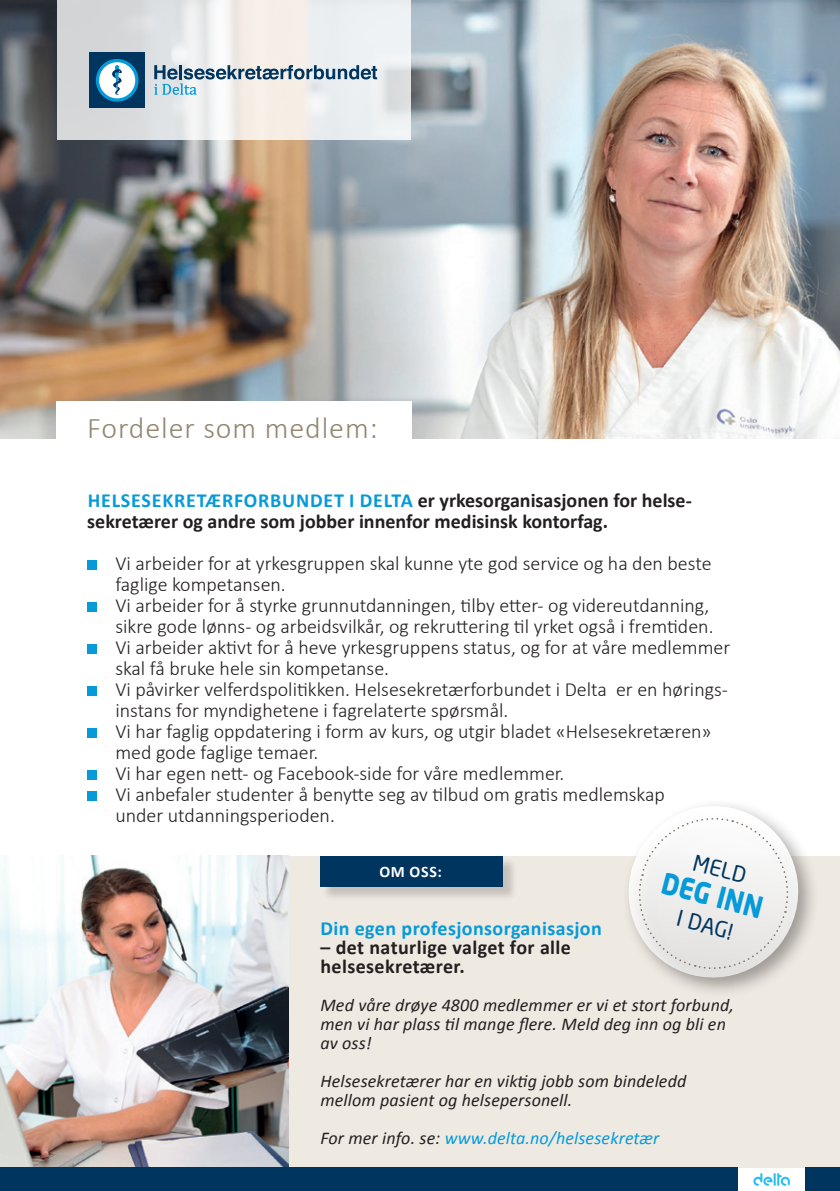
<style>
.page{position:relative;width:840px;height:1191px;background:#fff}
.page>*{position:absolute;margin:0;border:0;box-sizing:border-box;transform-origin:0 0}
.t1{font:300 30px "Calibri";letter-spacing:.03em;color:#938671}
.t2{font:700 29.2px "Neo Sans";color:#069ad9;scale:.9 1}
.t3{font:21.8px "Neo Sans";color:#003560}
.t4{font:300 20px/21px "Calibri";color:#231f20}
.Blankett_smaa_boksta{font:700 20px/21px "Calibri";color:#231f20}
.Blankett_smaa_boksta-2{font:700 20px "Calibri";letter-spacing:.02em;color:#231f20}
.Blankett_smaa_boksta-3{font:700 20px "Calibri";letter-spacing:.02em;color:#069ad9}
.Blankett_smaa_boksta-4{font:italic 18px/19px "Calibri";letter-spacing:.01em;color:#231f20}
.t5{font:italic 18px "Calibri";letter-spacing:.01em;color:#069ad9}
.Blankett_smaa_boksta-5{font:700 16px "Calibri";color:#fff}
.s1{color:#069ad9}
.s2{color:#231f20}
</style>
<div class="page">
<div style="left:288px;top:855px;width:551px;height:312px;background:#eee9e1"></div>
<img style="left:0;top:0;width:839px;height:439px">
<svg style="left:57px;top:0;width:353px;height:140px;background:#e7e7e7"></svg>
<div style="left:57px;top:401px;width:355px;height:53px;background:#fff"></div>
<div style="left:620px;top:798px;width:199px;height:201px;background:#231f20;opacity:.4"></div>
<div style="left:636px;top:815px;width:175px;height:177px;background:#231f20;opacity:.4"></div>
<svg style="left:619px;top:798px;width:187px;height:188px"></svg>
<img style="left:0;top:855px;width:288px;height:312px">
<svg style="left:753px;top:1173px;width:36px;height:12px"></svg>
<div style="left:0;top:1167px;width:737px;height:24px;background:#003560"></div>
<div style="left:805px;top:1167px;width:34px;height:24px;background:#003560"></div>
<div style="left:87px;top:560px;width:10px;height:10px;background:#069ad9"></div>
<div style="left:87px;top:602px;width:10px;height:10px;background:#069ad9"></div>
<div style="left:87px;top:644px;width:10px;height:10px;background:#069ad9"></div>
<div style="left:87px;top:686px;width:10px;height:10px;background:#069ad9"></div>
<div style="left:87px;top:728px;width:10px;height:10px;background:#069ad9"></div>
<div style="left:87px;top:770px;width:10px;height:10px;background:#069ad9"></div>
<div style="left:87px;top:791px;width:10px;height:10px;background:#069ad9"></div>
<div style="left:322px;top:857px;width:195px;height:43px;background:#231f20;opacity:.2"></div>
<div style="left:320px;top:855px;width:183px;height:31px;background:#003560"></div>
<svg style="left:154px;top:65px;width:223px;height:30px;background:#b6c4cd"></svg>
<div style="left:89px;top:52px;width:56px;height:56px;background:#003560"></div>
<svg style="left:96px;top:59px;width:42px;height:43px"></svg>
<p class="t1" style="left:87px;top:410px;width:291px">Fordeler som medlem:</p>
<p class="Blankett_smaa_boksta" style="left:87px;top:490px;width:605px"><span class="s1">HELSESEKRETÆRFORBUNDET I DELTA</span> er yrkesorganisasjonen for helse&shy;sekretærer og andre som jobber innenfor medisinsk kontorfag.</p>
<p class="t4" style="left:115px;top:552px;width:597px">Vi arbeider for at yrkesgruppen skal kunne yte god service og ha den beste faglige kompetansen.</p>
<p class="t4" style="left:115px;top:594px;width:599px">Vi arbeider for å styrke grunnutdanningen, tilby etter- og videreutdanning, sikre gode lønns- og arbeidsvilkår, og rekruttering til yrket også i fremtiden.</p>
<p class="t4" style="left:115px;top:636px;width:616px">Vi arbeider aktivt for å heve yrkesgruppens status, og for at våre medlemmer skal få bruke hele sin kompetanse.</p>
<p class="t4" style="left:115px;top:678px;width:614px">Vi påvirker velferdspolitikken. Helsesekretærforbundet i Delta er en hørings-</p>
<p class="t4" style="left:115px;top:699px;width:394px">instans for myndighetene i fagrelaterte spørsmål.</p>
<p class="t4" style="left:115px;top:720px;width:597px">Vi har faglig oppdatering i form av kurs, og utgir bladet «Helsesekretæren» med gode faglige temaer.</p>
<p class="t4" style="left:115px;top:762px;width:450px">Vi har egen nett- og Facebook-side for våre medlemmer.</p>
<p class="t4" style="left:115px;top:783px;width:550px">Vi anbefaler studenter å benytte seg av tilbud om gratis medlemskap</p>
<p class="t4" style="left:115px;top:804px;width:221px">under utdanningsperioden.</p>
<p class="t3" style="left:696px;top:849px;width:56px;rotate:15deg">MELD</p>
<p class="t3" style="left:680px;top:904px;width:58px;rotate:15deg">I DAG!</p>
<p class="Blankett_smaa_boksta-5" style="left:379px;top:861px;width:64px">OM OSS:</p>
<p class="t2" style="left:666px;top:864px;width:116px;rotate:14deg">DEG INN</p>
<p class="Blankett_smaa_boksta-3" style="left:320px;top:915px;width:283px">Din egen profesjonsorganisasjon</p>
<p class="Blankett_smaa_boksta-2" style="left:320px;top:934px;width:252px">– det naturlige valget for alle</p>
<p class="Blankett_smaa_boksta-2" style="left:320px;top:953px;width:146px">helsesekretærer.</p>
<p class="Blankett_smaa_boksta-4" style="left:320px;top:995px;width:415px">Med våre drøye 4800 medlemmer er vi et stort forbund, men vi har plass til mange flere. Meld deg inn og bli en av oss!</p>
<p class="Blankett_smaa_boksta-4" style="left:320px;top:1071px;width:367px">Helsesekretærer har en viktig jobb som bindeledd</p>
<p class="Blankett_smaa_boksta-4" style="left:320px;top:1090px;width:253px">mellom pasient og helsepersonell.</p>
<p class="t5" style="left:320px;top:1125px;width:340px"><span class="s2">For mer info. se:</span> www.delta.no/helsesekretær</p>
</div>
